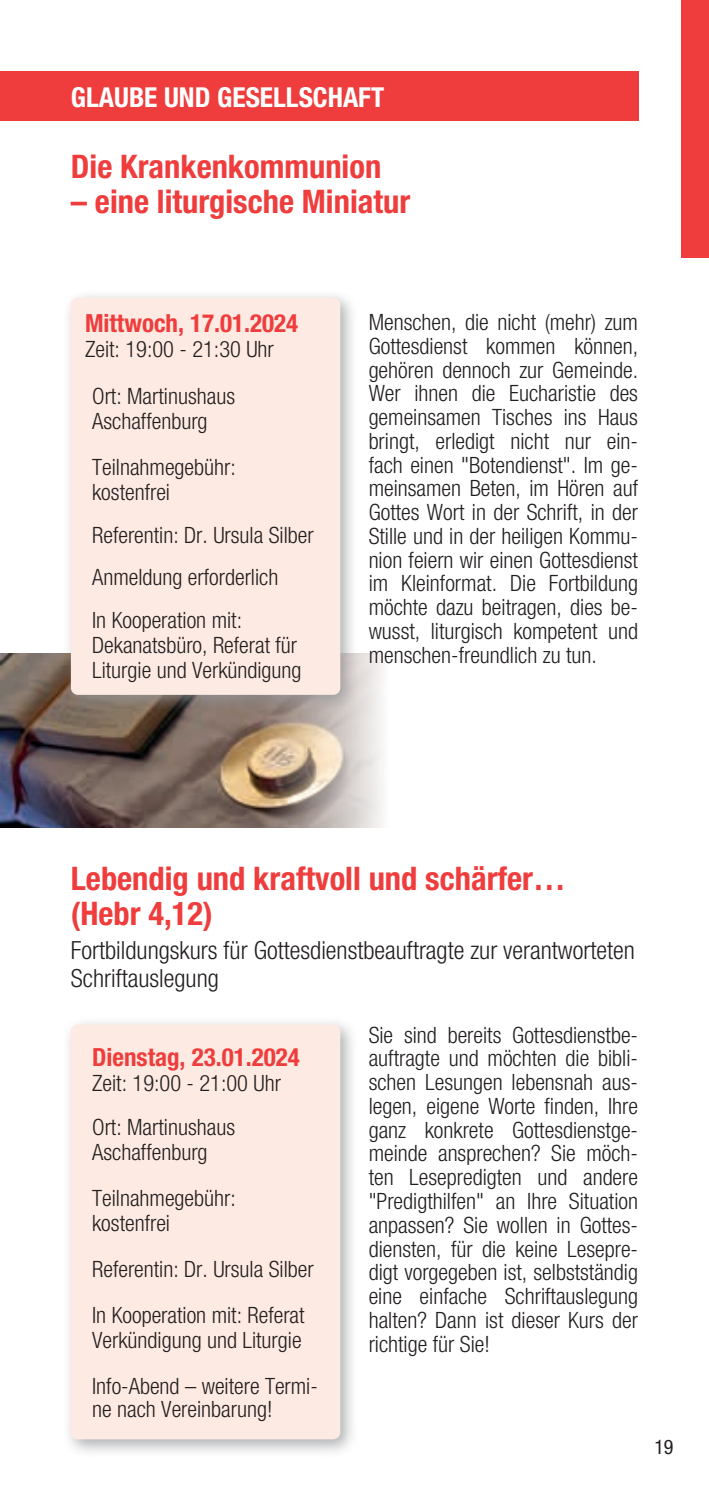
<style>
.page{position:relative;width:709px;height:1489px;background:#fff}
.page>*{position:absolute;margin:0;border:0;box-sizing:border-box;transform-origin:0 0}
.t1{font:32.5px/35px "Helvetica Neue LT 77 Bd Cn";color:#ee3d3c}
.t2{font:27.5px "Helvetica Neue LT 77 Bd Cn";color:#fff}
.t3{font:25px/27.5px "Helvetica Neue LT 47 Lt Cn";color:#231f20}
.t4{font:25px "Helvetica Neue LT 77 Bd Cn";color:#ee3d3c}
.t5{font:22.5px/23.8px "Helvetica Neue LT 47 Lt Cn";color:#231f20}
.t6{font:20px "Helvetica Neue LT 57 Cn";color:#231f20}
</style>
<div class="page">
<div style="left:0;top:71px;width:638px;height:49px;background:#ee3d3c"></div>
<div style="left:680px;top:0;width:29px;height:258px;background:#ee3d3c"></div>
<img style="left:0;top:654px;width:383px;height:173px">
<div style="left:62px;top:289px;width:296px;height:424px;background:#939598;opacity:.75"></div>
<div style="left:71px;top:298px;width:269px;height:396px;background:#fdeae2;border-radius:7px"></div>
<div style="left:62px;top:1015px;width:296px;height:442px;background:#939598;opacity:.75"></div>
<div style="left:71px;top:1024px;width:269px;height:415px;background:#fdeae2;border-radius:7px"></div>
<p class="t2" style="left:71px;top:80px;width:315px">GLAUBE UND GESELLSCHAFT</p>
<h1 class="t1" style="left:71px;top:149px;width:312px">Die Krankenkommunion</h1>
<h1 class="t1" style="left:71px;top:184px;width:341px">– eine liturgische Miniatur</h1>
<p class="t4" style="left:85px;top:308px;width:214px">Mittwoch, 17.01.2024</p>
<p class="t5" style="left:85px;top:337px;width:190px">Zeit: 19:00 - 21:30 Uhr</p>
<p class="t5" style="left:92px;top:384px;width:144px;line-height:25px">Ort: Martinushaus<br>Aschaffenburg</p>
<p class="t5" style="left:92px;top:455px;width:145px;line-height:25px">Teilnahmegebühr: kostenfrei</p>
<p class="t5" style="left:92px;top:523px;width:223px">Referentin: Dr. Ursula Silber</p>
<p class="t5" style="left:92px;top:556px;width:188px;line-height:42.5px">Anmeldung erforderlich<br>In Kooperation mit:</p>
<p class="t5" style="left:92px;top:632px;width:211px;line-height:25px">Dekanatsbüro, Referat für<br>Liturgie und Verkündigung</p>
<p class="t5" style="left:368px;top:310px;width:271px;text-align:justify">Menschen, die nicht (mehr) zum Gottesdienst kommen können, gehören dennoch zur Gemeinde.<br>Wer ihnen die Eucharistie des gemeinsamen Tisches ins Haus bringt, erledigt nicht nur ein&shy;fach einen "Botendienst". Im ge&shy;meinsamen Beten, im Hören auf Gottes Wort in der Schrift, in der Stille und in der heiligen Kommu&shy;nion feiern wir einen Gottesdienst im Kleinformat. Die Fortbildung möchte dazu beitragen, dies be&shy;wusst, liturgisch kompetent und menschen-freundlich zu tun.</p>
<h1 class="t1" style="left:71px;top:861px;width:496px">Lebendig und kraftvoll und schärfer… (Hebr 4,12)</h1>
<p class="t3" style="left:71px;top:936px;width:565px">Fortbildungskurs für Gottesdienstbeauftragte zur verantworteten<br>Schriftauslegung</p>
<p class="t5" style="left:369px;top:1022px;width:271px;text-align:justify">Sie sind bereits Gottesdienstbe&shy;auftragte und möchten die bibli&shy;schen Lesungen lebensnah aus&shy;legen, eigene Worte finden, Ihre ganz konkrete Gottesdienstge&shy;meinde ansprechen? Sie möch&shy;ten Lesepredigten und andere "Predigthilfen" an Ihre Situation anpassen? Sie wollen in Gottes&shy;diensten, für die keine Lesepre&shy;digt vorgegeben ist, selbstständig eine einfache Schriftauslegung halten? Dann ist dieser Kurs der richtige für Sie!</p>
<p class="t4" style="left:92px;top:1041px;width:209px">Dienstag, 23.01.2024</p>
<p class="t5" style="left:92px;top:1070px;width:190px">Zeit: 19:00 - 21:00 Uhr</p>
<p class="t5" style="left:92px;top:1114px;width:144px;line-height:25px">Ort: Martinushaus<br>Aschaffenburg</p>
<p class="t5" style="left:92px;top:1184px;width:145px;line-height:25px">Teilnahmegebühr: kostenfrei</p>
<p class="t5" style="left:92px;top:1256px;width:223px">Referentin: Dr. Ursula Silber</p>
<p class="t5" style="left:92px;top:1301px;width:214px;line-height:25px">In Kooperation mit: Referat<br>Verkündigung und Liturgie</p>
<p class="t5" style="left:92px;top:1373px;width:227px">Info-Abend – weitere Termi&shy;ne nach Vereinbarung!</p>
<p class="t6" style="left:654px;top:1434px;width:21px">19</p>
</div>
